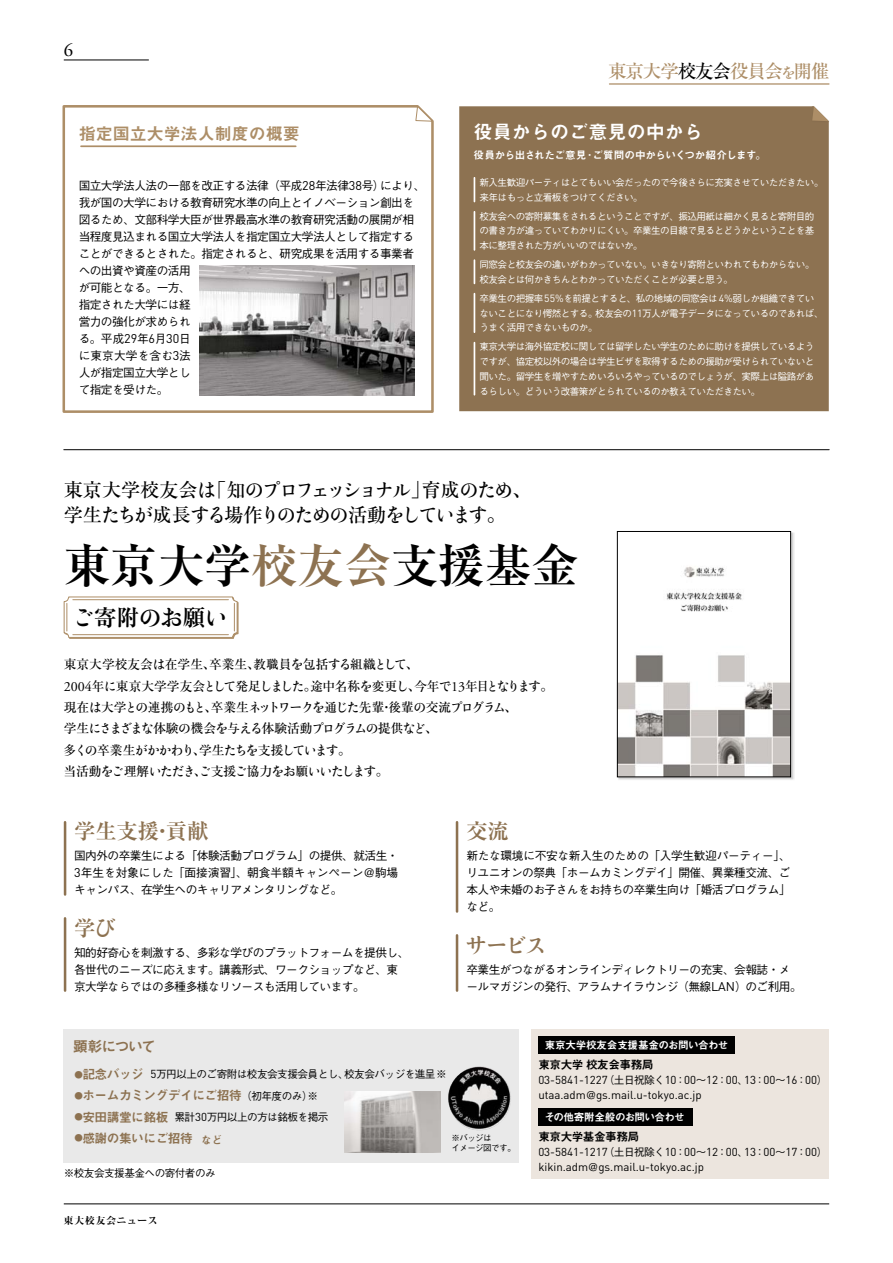
<style>
.page{position:relative;width:893px;height:1263px;background:#fff}
.page>*{position:absolute;margin:0;border:0;box-sizing:border-box;transform-origin:0 0}
.t1{font:46.8px "Ryumin Pro Bold 90 pv RKSJ H";color:#000}
.t2{font:22.8px "Yutuki 36 PK Std W6 90 pv RKSJ H";color:#000}
.t3{font:21.3px "Ryumin Pro Bold 90 pv RKSJ H";color:#8d7251}
.t4{font:21.3px "Yutuki 36 PK Std W6 90 pv RKSJ H";color:#8d7251}
.t5{font:19.2px/25.5px "Yutuki 36 PK Std W5 90 pv RKSJ H";letter-spacing:-.13em;color:#000}
.t6{font:19.2px "Midashi Go Pro MB31 90 pv RKSJ H";color:#fff}
.t7{font:18.75px "Adobe Garamond Pro";color:#000}
.t8{font:18.6px "Ryumin Pro Medium 90 pv RKSJ H";letter-spacing:-.06em;color:#ad8e67}
.t9{font:16.95px "Midashi Go Pro MB31 90 pv RKSJ H";color:#ad8e67}
.t10{font:14.85px "Midashi Go Pro MB31 90 pv RKSJ H";letter-spacing:-.095em;color:#8d7251}
.t11{font:12.75px/21.3px "Ryumin Pro Medium 90 pv RKSJ H";color:#000}
.t12{font:12.75px "Midashi Go Pro MB31 90 pv RKSJ H";letter-spacing:-.04em;color:#8d7251}
.t13{font:11.7px/17px "Gothic BBB Pro Medium 90 pv RKSJ H";letter-spacing:-.045em;color:#000}
.t14{font:11.7px "Midashi Go Pro MB31 90 pv RKSJ H";letter-spacing:-.045em;color:#000}
.t15{font:11.4px/14.9px "DIN";color:#000}
.t16{font:10.65px "Gothic BBB Pro Medium 90 pv RKSJ H";letter-spacing:-.05em;color:#000}
.t17{font:10.65px "Midashi Go Pro MB31 90 pv RKSJ H";letter-spacing:-.05em;color:#fff}
.t18{font:10.65px "Midashi Go Pro MB31 90 pv RKSJ H";letter-spacing:-.03em;color:#fff}
.t19{font:9.6px/14.9px "Gothic BBB Pro Medium 90 pv RKSJ H";letter-spacing:-.055em;color:#fff}
.t20{font:9.6px "Kocho Std Heavy 90 pv RKSJ H";letter-spacing:.11em;color:#000}
.t21{font:8.55px/10.6px "Gothic BBB Pro Medium 90 pv RKSJ H";letter-spacing:-.06em;color:#000}
.s1{font-family:"DIN";font-size:12.6px}
.s2{color:#000}
.s3{font-family:"Yutuki 36 PK Std W5 90 pv RKSJ H";font-size:14.25px}
.s4{font-family:"Gothic BBB Pro Medium 90 pv RKSJ H"}
.s5{font-family:"DIN";font-size:10.35px}
.s6{font-family:"Ryumin Pro Medium 90 pv RKSJ H"}
.s7{color:#8d7251}
.s8{font-family:"Ryumin Pro Bold 90 pv RKSJ H"}
.s9{font-family:"Yutuki 36 PK Std W5 90 pv RKSJ H"}
.s10{font-family:"Adobe Garamond Pro";font-size:14.1px}
.s11{font-family:"Yutuki 36 PK Std W6 90 pv RKSJ H"}
.s12{font-family:"Midashi Go Pro MB31 90 pv RKSJ H";font-size:8.55px;color:#8d7251}
.s13{font-family:"Midashi Go Pro MB31 90 pv RKSJ H";font-size:12.75px;color:#8d7251}
.s14{font-family:"DIN";font-size:11.4px}
.s15{font-size:8.55px}
.s16{font-family:"Gothic BBB Pro Medium 90 pv RKSJ H";font-size:10.65px;color:#000}
.s17{font-size:10.65px}
.s18{font-family:"Gothic BBB Pro Medium 90 pv RKSJ H";font-size:10.65px}
</style>
<div class="page">
<div style="left:459px;top:106px;width:370px;height:305px;background:#8d7251"></div>
<img style="left:812px;top:121px;width:17px;height:1px">
<svg style="left:812px;top:106px;width:17px;height:15px"></svg>
<svg style="left:474px;top:178px;width:1px;height:24px"></svg>
<hr style="left:474px;top:212px;width:1px;height:38px;background:#fff">
<hr style="left:474px;top:294px;width:1px;height:38px;background:#fff">
<hr style="left:474px;top:343px;width:1px;height:52px;background:#fff">
<svg style="left:474px;top:260px;width:1px;height:23px"></svg>
<svg style="left:62px;top:105px;width:372px;height:308px"></svg>
<svg style="left:415px;top:105px;width:19px;height:17px"></svg>
<hr style="left:81px;top:145px;width:215px;height:2px;background:#ad8e67">
<img style="left:199px;top:266px;width:215px;height:130px">
<hr style="left:609px;top:83px;width:220px;height:2px;background:#ad8e67">
<div style="left:64px;top:1029px;width:455px;height:133px;background:#e9e9e9"></div>
<div style="left:65px;top:597px;width:173px;height:42px;border:1px solid #ad8e67;border-radius:5px"></div>
<svg style="left:63px;top:596px;width:175px;height:42px"></svg>
<div style="left:531px;top:1029px;width:298px;height:149px;background:#ece5de"></div>
<div style="left:538px;top:1036px;width:197px;height:17px;background:#000"></div>
<div style="left:538px;top:1108px;width:154px;height:17px;background:#000"></div>
<hr style="left:64px;top:449px;width:765px;height:1px;background:#000">
<hr style="left:64px;top:822px;width:2px;height:72px;background:#8d7251">
<hr style="left:64px;top:918px;width:2px;height:72px;background:#8d7251">
<hr style="left:456px;top:822px;width:2px;height:89px;background:#8d7251">
<hr style="left:456px;top:935px;width:2px;height:55px;background:#8d7251">
<img style="left:344px;top:1091px;width:97px;height:61px">
<img style="left:618px;top:532px;width:176px;height:248px">
<img style="left:619px;top:533px;width:170px;height:242px">
<div style="left:617px;top:531px;width:174px;height:246px;border:1px solid #000"></div>
<img style="left:448px;top:1066px;width:60px;height:50px">
<hr style="left:64px;top:1203px;width:765px;height:1px;background:#000">
<hr style="left:64px;top:60px;width:85px;height:1px;background:#000">
<p class="t7" style="left:64px;top:38px;width:11px">6</p>
<p class="t9" style="left:79px;top:127px;width:223px">指定国立大学法人制度の概要</p>
<p class="t13" style="left:79px;top:179px;width:348px">国立大学法人法の一部を改正する法律（平成<span class="s1">28</span>年法律<span class="s1">38</span>号）により、我が国の大学における教育研究水準の向上とイノベーション創出を図るため、文部科学大臣が世界最高水準の教育研究活動の展開が相当程度見込まれる国立大学法人を指定国立大学法人として指定することができるとされた。指定されると、研究成果を活用する事業者への出資や資産の活用<br>が可能となる。一方、<br>指定された大学には経<br>営力の強化が求められ<br>る。平成<span class="s1">29</span>年<span class="s1">6</span>月<span class="s1">30</span>日<br>に東京大学を含む<span class="s1">3</span>法<br>人が指定国立大学とし<br>て指定を受けた。</p>
<p class="t8" style="left:608px;top:64px;width:223px">東京大学<span class="s2">校友会</span>役員会<span class="s3">を</span>開催</p>
<p class="t6" style="left:474px;top:124px;width:231px">役員からのご意見の中から</p>
<p class="t17" style="left:474px;top:151px;width:294px">役員から出されたご意見<span class="s4">・</span>ご質問の中からいくつか紹介します。</p>
<p class="t19" style="left:480px;top:176px;width:345px">新入生歓迎パーティはとてもいい会だったので今後さらに充実させていただきたい。来年はもっと立看板をつけてください。</p>
<p class="t19" style="left:480px;top:210px;width:336px;text-align:justify">校友会への寄附募集をされるということですが、振込用紙は細かく見ると寄附目的の書き方が違っていてわかりにくい。卒業生の目線で見るとどうかということを基本に整理された方がいいのではないか。</p>
<p class="t19" style="left:480px;top:258px;width:337px">同窓会と校友会の違いがわかっていない。いきなり寄附といわれてもわからない。校友会とは何かきちんとわかっていただくことが必要と思う。</p>
<p class="t19" style="left:480px;top:292px;width:346px">卒業生の把握率<span class="s5">55%</span>を前提とすると、私の地域の同窓会は<span class="s5">4%</span>弱しか組織できていないことになり愕然とする。校友会の<span class="s5">11</span>万人が電子データになっているのであれば、うまく活用できないものか。</p>
<p class="t19" style="left:480px;top:340px;width:336px;text-align:justify">東京大学は海外協定校に関しては留学したい学生のために助けを提供しているようですが、協定校以外の場合は学生ビザを取得するための援助が受けられていないと聞いた。留学生を増やすためいろいろやっているのでしょうが、実際上は隘路があるらしい。どういう改善策がとられているのか教えていただきたい。</p>
<p class="t5" style="left:64px;top:479px;width:469px"><span class="s6">東京大学校友会</span>は<span class="s6">「知</span>のプロフェッショナル<span class="s6">」育成</span>のため<span class="s6">、学生</span>たちが<span class="s6">成長</span>する<span class="s6">場作</span>りのための<span class="s6">活動</span>をしています<span class="s6">。</span></p>
<p class="t1" style="left:64px;top:547px;width:516px">東京大学<span class="s7">校友会</span>支援基金</p>
<p class="t2" style="left:72px;top:609px;width:157px">ご<span class="s8">寄附</span>のお<span class="s8">願</span>い</p>
<p class="t11" style="left:64px;top:656px;width:491px">東京大学校友会<span class="s9">は</span>在学生、卒業生、教職員<span class="s9">を</span>包括<span class="s9">する</span>組織<span class="s9">として</span>、<br><span class="s10">2004</span>年<span class="s9">に</span>東京大学学友会<span class="s9">として</span>発足<span class="s9">しました</span>。途中名称<span class="s9">を</span>変更<span class="s9">し</span>、今年<span class="s9">で</span><span class="s10">13</span>年目<span class="s9">となります</span>。現在<span class="s9">は</span>大学<span class="s9">との</span>連携<span class="s9">のもと</span>、卒業生<span class="s9">ネットワークを</span>通<span class="s9">じた</span>先輩・後輩<span class="s9">の</span>交流<span class="s9">プログラム</span>、<br>学生<span class="s9">にさまざまな</span>体験<span class="s9">の</span>機会<span class="s9">を</span>与<span class="s9">える</span>体験活動<span class="s9">プログラムの</span>提供<span class="s9">など</span>、<br>多<span class="s9">くの</span>卒業生<span class="s9">がかかわり</span>、学生<span class="s9">たちを</span>支援<span class="s9">しています</span>。<br>当活動<span class="s9">をご</span>理解<span class="s9">いただき</span>、<span class="s9">ご</span>支援<span class="s9">ご</span>協力<span class="s9">をお</span>願<span class="s9">いいたします</span>。</p>
<p class="t3" style="left:74px;top:823px;width:136px">学生支援・貢献</p>
<p class="t13" style="left:74px;top:849px;width:326px;text-align:justify">国内外の卒業生による「体験活動プログラム」の提供、就活生・<span class="s1">3</span>年生を対象にした「面接演習」、朝食半額キャンペーン＠駒場キャンパス、在学生へのキャリアメンタリングなど。</p>
<p class="t3" style="left:74px;top:920px;width:43px">学<span class="s11">び</span></p>
<p class="t13" style="left:74px;top:946px;width:337px">知的好奇心を刺激する、多彩な学びのプラットフォームを提供し、各世代のニーズに応えます。講義形式、ワークショップなど、東京大学ならではの多種多様なリソースも活用しています。</p>
<p class="t10" style="left:73px;top:1040px;width:85px">顕彰について</p>
<p class="t3" style="left:466px;top:823px;width:44px">交流</p>
<p class="t13" style="left:466px;top:849px;width:326px;text-align:justify">新たな環境に不安な新入生のための「入学生歓迎パーティー」、リユニオンの祭典「ホームカミングデイ」開催、異業種交流、ご本人や未婚のお子さんをお持ちの卒業生向け「婚活プログラム」など。</p>
<p class="t4" style="left:466px;top:937px;width:82px">サービス</p>
<p class="t13" style="left:466px;top:963px;width:337px">卒業生がつながるオンラインディレクトリーの充実、会報誌・メールマガジンの発行、アラムナイラウンジ（無線<span class="s1">LAN</span>）のご利用。</p>
<p class="t18" style="left:545px;top:1041px;width:185px">東京大学校友会支援基金のお問い合わせ</p>
<p class="t16" style="left:74px;top:1070px;width:374px"><span class="s12">●</span><span class="s13">記念バッジ</span> <span class="s14">5</span>万円以上のご寄附は校友会支援会員とし、校友会バッジを進呈※</p>
<p class="t12" style="left:74px;top:1091px;width:245px"><span class="s15">●</span>ホームカミングデイにご招待<span class="s16">（初年度のみ）※</span></p>
<p class="t16" style="left:74px;top:1113px;width:255px"><span class="s12">●</span><span class="s13">安田講堂に銘板</span> 累計<span class="s14">30</span>万円以上の方は銘板を掲示</p>
<p class="t12" style="left:74px;top:1133px;width:149px"><span class="s15">●</span>感謝の集いにご招待 <span class="s17">など</span></p>
<p class="t21" style="left:451px;top:1133px;width:66px">※バッジは<br>イメージ図です。</p>
<p class="t16" style="left:64px;top:1169px;width:154px">※校友会支援基金への寄付者のみ</p>
<p class="t20" style="left:64px;top:1217px;width:95px">東大校友会ニュース</p>
<p class="t14" style="left:538px;top:1060px;width:117px">東京大学校友会事務局</p>
<p class="t15" style="left:538px;top:1074px;width:291px">03-5841-1227<span class="s18">（土日祝除く</span>10<span class="s18">：</span>00<span class="s18">～</span>12<span class="s18">：</span>00<span class="s18">、</span>13<span class="s18">：</span>00<span class="s18">～</span>16<span class="s18">：</span>00<span class="s18">）</span>utaa.adm<span class="s18">＠</span>gs.mail.u-tokyo.ac.jp</p>
<p class="t17" style="left:545px;top:1113px;width:142px">その他寄附全般のお問い合わせ</p>
<p class="t14" style="left:538px;top:1132px;width:102px">東京大学基金事務局</p>
<p class="t15" style="left:538px;top:1145px;width:291px">03-5841-1217<span class="s18">（土日祝除く</span>10<span class="s18">：</span>00<span class="s18">～</span>12<span class="s18">：</span>00<span class="s18">、</span>13<span class="s18">：</span>00<span class="s18">～</span>17<span class="s18">：</span>00<span class="s18">）</span>kikin.adm<span class="s18">＠</span>gs.mail.u-tokyo.ac.jp</p>
</div>
